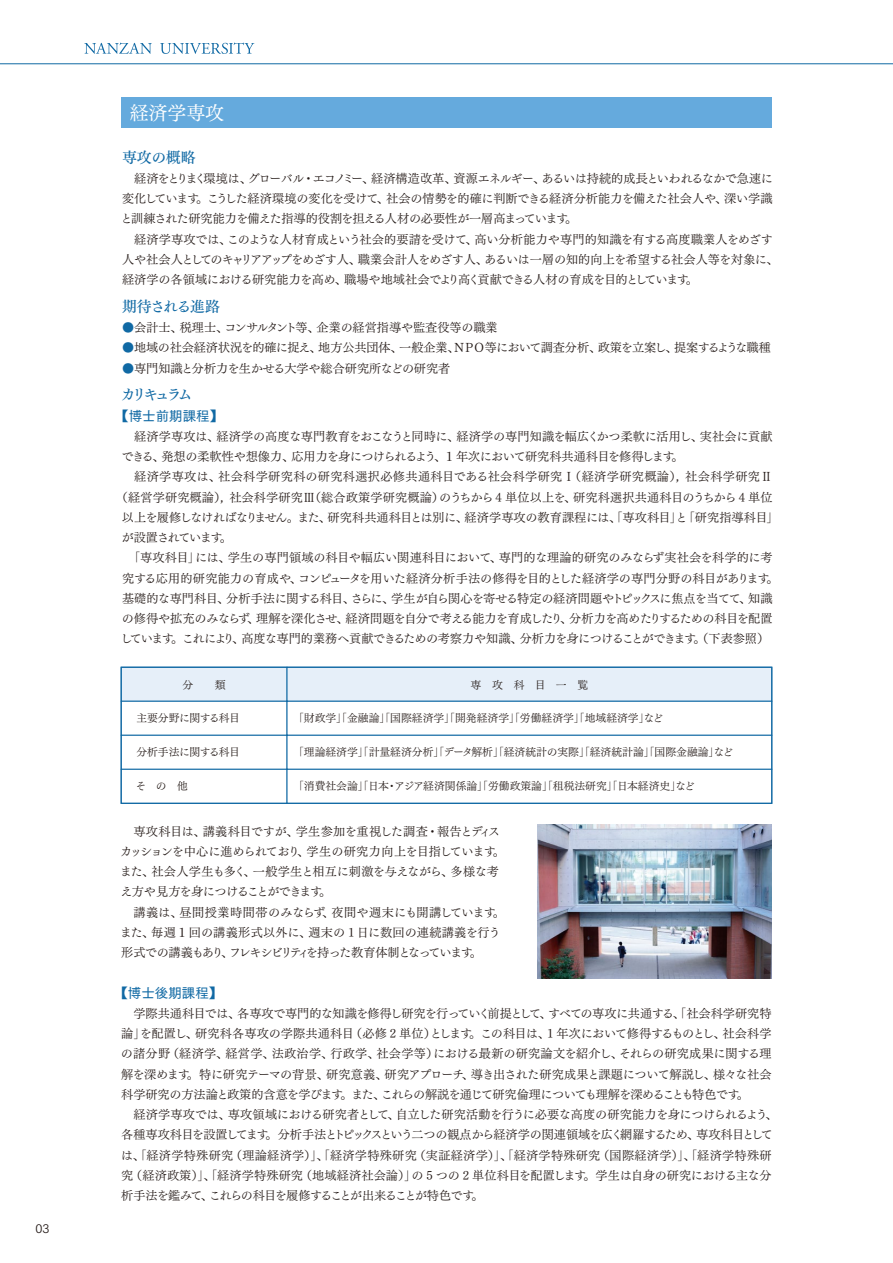
<style>
.page{position:relative;width:893px;height:1263px;background:#fff}
.page>*{position:absolute;margin:0;border:0;box-sizing:border-box;transform-origin:0 0}
.t1{font:18.9px "Tsuku Min Pr 6 M";color:#fff}
.t2{font:14.85px "Tsuku Min Pr 6 D";letter-spacing:-.09em;color:#1069a4}
.t3{font:13.5px "Tsuku Go Pr 5 D";color:#1069a4}
.t4{font:12.15px/20.2px "Tsuku Min Pr 6 R";letter-spacing:-.02em;color:#221815}
.t5{font:12.15px "Tsuku Min Pr 6 R";letter-spacing:-.05em;color:#221815}
.t6{font:12.15px "Tsuku Min Pr 6 R";letter-spacing:.015em;color:#221815}
.t7{font:12.15px "Tsuku Min Pr 6 R";color:#221815}
.t8{font:12.15px "Tsuku Min Pr 6 R";letter-spacing:.03em;color:#221815}
.t9{font:12.15px "Tsuku Min Pr 6 R";letter-spacing:-.105em;color:#221815}
.t10{font:12px "Tsuku Go Pr 5 R";color:#221815}
.t11{font:10.8px "Tsuku Min Pr 6 R";color:#221815}
.t12{font:10.8px "Tsuku Min Pr 6 R";letter-spacing:-.04em;color:#221815}
.s1{color:#1069a4}
</style>
<div class="page">
<hr style="left:0;top:63px;width:893px;height:1px;background:#1069a4">
<svg style="left:84px;top:43px;width:68px;height:11px"></svg>
<svg style="left:160px;top:43px;width:94px;height:11px"></svg>
<div style="left:121px;top:97px;width:651px;height:31px;background:#65aadd"></div>
<div style="left:121px;top:667px;width:166px;height:34px;background:#e6eff9"></div>
<div style="left:287px;top:667px;width:485px;height:34px;background:#e6eff9"></div>
<div style="left:121px;top:701px;width:166px;height:34px;background:#fff;border:1px solid #1069a4"></div>
<div style="left:287px;top:701px;width:485px;height:34px;background:#fff;border:1px solid #1069a4"></div>
<div style="left:121px;top:735px;width:166px;height:34px;background:#fff;border:1px solid #1069a4"></div>
<div style="left:287px;top:735px;width:485px;height:34px;background:#fff;border:1px solid #1069a4"></div>
<div style="left:121px;top:769px;width:166px;height:34px;background:#fff;border:1px solid #1069a4"></div>
<div style="left:287px;top:769px;width:485px;height:34px;background:#fff;border:1px solid #1069a4"></div>
<div style="left:121px;top:667px;width:651px;height:137px;border:1px solid #1069a4"></div>
<img style="left:538px;top:825px;width:234px;height:153px">
<p class="t10" style="left:35px;top:1218px;width:16px">03</p>
<h1 class="t1" style="left:130px;top:96px;width:96px">経済学専攻</h1>
<p class="t2" style="left:122px;top:144px;width:75px">専攻の概略</p>
<p class="t4" style="left:121px;top:167px;width:659px">　経済をとりまく環境は、グローバル・エコノミー、経済構造改革、資源エネルギー、あるいは持続的成長といわれるなかで急速に変化しています。こうした経済環境の変化を受けて、社会の情勢を的確に判断できる経済分析能力を備えた社会人や、深い学識と訓練された研究能力を備えた指導的役割を担える人材の必要性が一層高まっています。<br>　経済学専攻では、このような人材育成という社会的要請を受けて、高い分析能力や専門的知識を有する高度職業人をめざす人や社会人としてのキャリアアップをめざす人、職業会計人をめざす人、あるいは一層の知的向上を希望する社会人等を対象に、経済学の各領域における研究能力を高め、職場や地域社会でより高く貢献できる人材の育成を目的としています。</p>
<p class="t2" style="left:122px;top:293px;width:100px">期待される進路</p>
<p class="t4" style="left:122px;top:316px;width:377px"><span class="s1">●</span>会計士、税理士、コンサルタント等、企業の経営指導や監査役等の職業</p>
<p class="t4" style="left:122px;top:336px;width:650px"><span class="s1">●</span>地域の社会経済状況を的確に捉え、地方公共団体、一般企業、ＮＰＯ等において調査分析、政策を立案し、提案するような職種</p>
<p class="t4" style="left:122px;top:357px;width:330px"><span class="s1">●</span>専門知識と分析力を生かせる大学や総合研究所などの研究者</p>
<p class="t2" style="left:121px;top:381px;width:73px">カリキュラム</p>
<p class="t3" style="left:115px;top:404px;width:110px">【博士前期課程】</p>
<p class="t4" style="left:121px;top:425px;width:653px;text-indent:13px">経済学専攻は、経済学の高度な専門教育をおこなうと同時に、経済学の専門知識を幅広くかつ柔軟に活用し、実社会に貢献できる、発想の柔軟性や想像力、応用力を身につけられるよう、１年次において研究科共通科目を修得します。</p>
<p class="t8" style="left:134px;top:466px;width:640px">経済学専攻は、社会科学研究科の研究科選択必修共通科目である社会科学研究Ⅰ（経済学研究概論），社会科学研究Ⅱ</p>
<p class="t6" style="left:116px;top:486px;width:658px">（経営学研究概論），社会科学研究Ⅲ（総合政策学研究概論）のうちから 4 単位以上を、研究科選択共通科目のうちから 4 単位</p>
<p class="t4" style="left:122px;top:506px;width:658px">以上を履修しなければなりません。また、研究科共通科目とは別に、経済学専攻の教育課程には、「専攻科目」と「研究指導科目」</p>
<p class="t9" style="left:122px;top:527px;width:112px">が設置されています。</p>
<p class="t4" style="left:122px;top:546px;width:652px">　「専攻科目」には、学生の専門領域の科目や幅広い関連科目において、専門的な理論的研究のみならず実社会を科学的に考</p>
<p class="t7" style="left:122px;top:567px;width:658px">究する応用的研究能力の育成や、コンピュータを用いた経済分析手法の修得を目的とした経済学の専門分野の科目があります。</p>
<p class="t4" style="left:122px;top:587px;width:652px">基礎的な専門科目、分析手法に関する科目、さらに、学生が自ら関心を寄せる特定の経済問題やトピックスに焦点を当てて、知識</p>
<p class="t5" style="left:122px;top:608px;width:652px">の修得や拡充のみならず、理解を深化させ、経済問題を自分で考える能力を育成したり、分析力を高めたりするための科目を配置</p>
<p class="t5" style="left:120px;top:628px;width:650px">しています。これにより、高度な専門的業務へ貢献できるための考察力や知識、分析力を身につけることができます。（下表参照）</p>
<p class="t11" style="left:182px;top:675px;width:12px">分</p>
<p class="t11" style="left:215px;top:675px;width:12px">類</p>
<p class="t11" style="left:471px;top:675px;width:119px">専攻科目一覧</p>
<p class="t12" style="left:136px;top:708px;width:105px">主要分野に関する科目</p>
<p class="t11" style="left:293px;top:708px;width:372px">「財政学」「金融論」「国際経済学」「開発経済学」「労働経済学」「地域経済学」など</p>
<p class="t12" style="left:136px;top:742px;width:105px">分析手法に関する科目</p>
<p class="t11" style="left:293px;top:742px;width:442px">「理論経済学」「計量経済分析」「データ解析」「経済統計の実際」「経済統計論」「国際金融論」など</p>
<p class="t11" style="left:135px;top:776px;width:54px">その他</p>
<p class="t11" style="left:293px;top:776px;width:403px">「消費社会論」「日本・アジア経済関係論」「労働政策論」「租税法研究」「日本経済史」など</p>
<p class="t4" style="left:120px;top:819px;width:387px;text-indent:13px">専攻科目は、講義科目ですが、学生参加を重視した調査・報告とディスカッションを中心に進められており、学生の研究力向上を目指しています。また、社会人学生も多く、一般学生と相互に刺激を与えながら、多様な考え方や見方を身につけることができます。<br>　講義は、昼間授業時間帯のみならず、夜間や週末にも開講しています。また、毎週１回の講義形式以外に、週末の 1 日に数回の連続講義を行う形式での講義もあり、フレキシビリティを持った教育体制となっています。</p>
<p class="t3" style="left:114px;top:981px;width:110px">【博士後期課程】</p>
<p class="t4" style="left:121px;top:1002px;width:658px;text-indent:13px">学際共通科目では、各専攻で専門的な知識を修得し研究を行っていく前提として、すべての専攻に共通する、「社会科学研究特論」を配置し、研究科各専攻の学際共通科目（必修 2 単位）とします。この科目は、1 年次において修得するものとし、社会科学の諸分野（経済学、経営学、法政治学、行政学、社会学等）における最新の研究論文を紹介し、それらの研究成果に関する理解を深めます。特に研究テーマの背景、研究意義、研究アプローチ、導き出された研究成果と課題について解説し、様々な社会科学研究の方法論と政策的含意を学びます。また、これらの解説を通じて研究倫理についても理解を深めることも特色です。<br>　経済学専攻では、専攻領域における研究者として、自立した研究活動を行うに必要な高度の研究能力を身につけられるよう、各種専攻科目を設置してます。分析手法とトピックスという二つの観点から経済学の関連領域を広く網羅するため、専攻科目としては、「経済学特殊研究（理論経済学）」、「経済学特殊研究（実証経済学）」、「経済学特殊研究（国際経済学）」、「経済学特殊研究（経済政策）」、「経済学特殊研究（地域経済社会論）」の 5 つの 2 単位科目を配置します。学生は自身の研究における主な分析手法を鑑みて、これらの科目を履修することが出来ることが特色です。</p>
</div>
